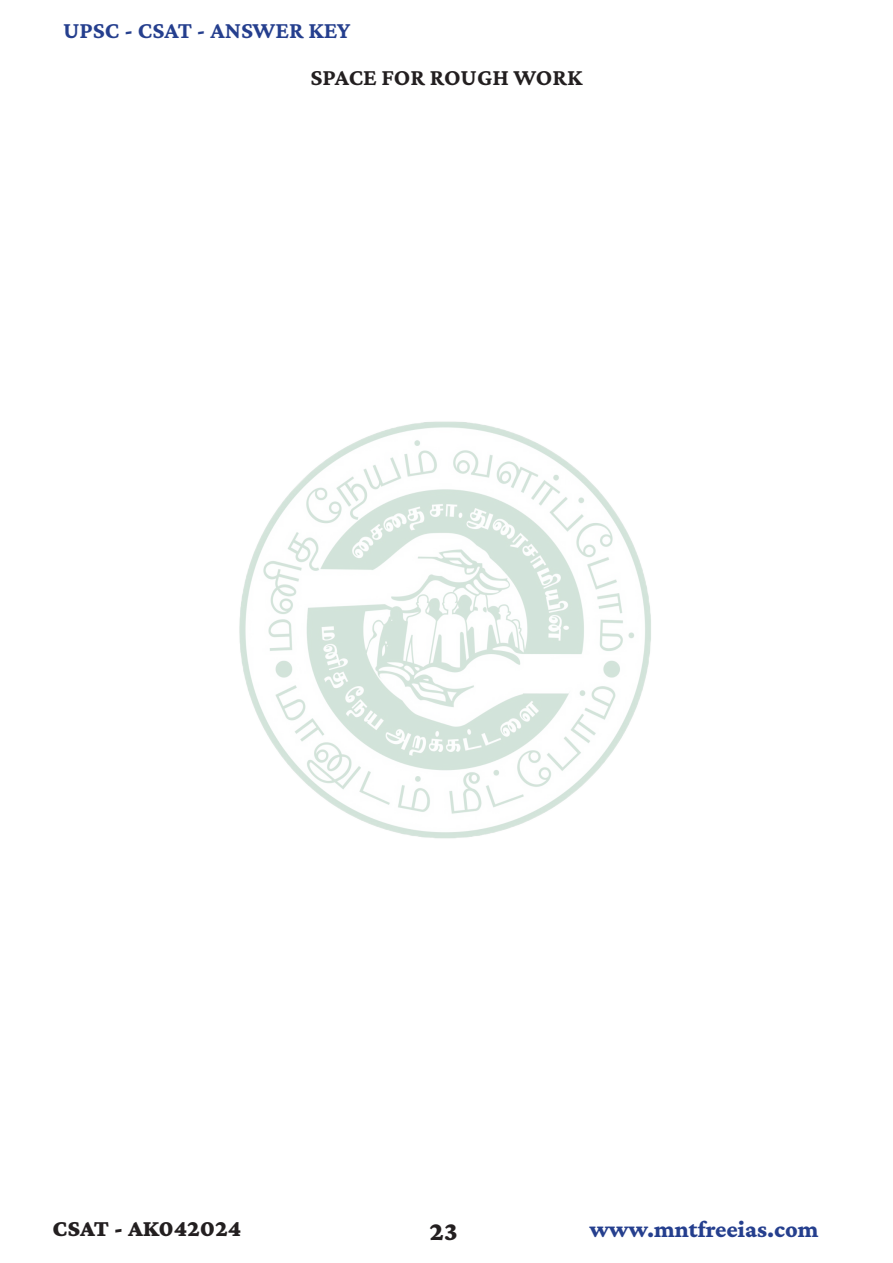
<style>
.page{position:relative;width:893px;height:1263px;background:#fff}
.page>*{position:absolute;margin:0;border:0;box-sizing:border-box;transform-origin:0 0}
.t1{font:900 27px "Crimson Pro";color:#231f20}
.t2{font:700 24px "Crimson Pro";color:#253f8e}
.t3{font:800 24px "Crimson Pro";color:#253f8e}
.t4{font:700 24px "Crimson Pro";color:#231f20}
.t5{font:900 24px "Crimson Pro";color:#231f20}
</style>
<div class="page">
<img style="left:239px;top:421px;width:412px;height:418px">
<p class="t2" style="left:63px;top:15px;width:289px">UPSC - CSAT - ANSWER KEY</p>
<p class="t4" style="left:310px;top:61px;width:274px">SPACE FOR ROUGH WORK</p>
<p class="t5" style="left:53px;top:1213px;width:190px">CSAT - AK042024</p>
<p class="t1" style="left:430px;top:1214px;width:30px">23</p>
<p class="t3" style="left:589px;top:1214px;width:231px">www.mntfreeias.com</p>
</div>
